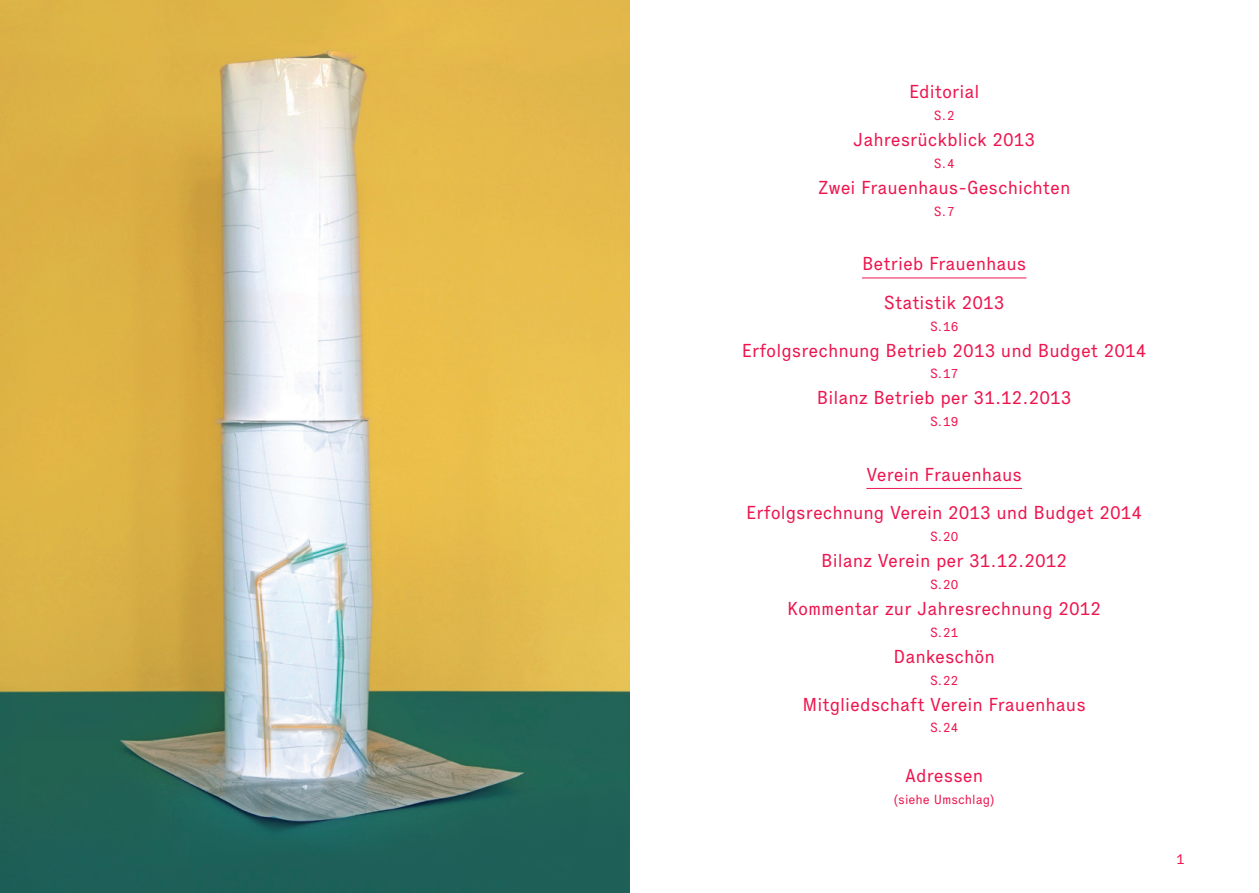
<style>
.page{position:relative;width:1259px;height:893px;background:#fff}
.page>*{position:absolute;margin:0;border:0;box-sizing:border-box;transform-origin:0 0}
._02_Lauftext_12_3_ro{font:18.45px "Executive 55 Reg";color:#ed154e}
._01_Titel_12_3_rot{font:18.45px "Executive 55 Reg";color:#ed154e}
._03_Fusszeile_9_4_ro{font:14.1px "Executive 55 Reg";color:#ed154e}
._02_Lauftext_12_3_ro-2{font:13.05px "Executive 55 Reg";color:#ed154e}
._01_Titel_12_3_rot-2{font:13.05px "Executive 55 Reg";color:#ed154e}
</style>
<div class="page">
<hr style="left:862px;top:278px;width:164px;height:1px;background:#ed154e">
<hr style="left:866px;top:488px;width:156px;height:1px;background:#ed154e">
<img style="left:0;top:0;width:629px;height:893px">
<p class="_02_Lauftext_12_3_ro" style="left:909px;top:81px;width:72px">Editorial</p>
<p class="_02_Lauftext_12_3_ro-2" style="left:934px;top:108px;width:22px">S.2</p>
<p class="_02_Lauftext_12_3_ro" style="left:853px;top:129px;width:184px">Jahresrückblick 2013</p>
<p class="_02_Lauftext_12_3_ro-2" style="left:934px;top:155px;width:22px">S.4</p>
<p class="_02_Lauftext_12_3_ro" style="left:818px;top:176px;width:254px">Zwei Frauenhaus-Geschichten</p>
<p class="_02_Lauftext_12_3_ro-2" style="left:934px;top:203px;width:22px">S.7</p>
<p class="_01_Titel_12_3_rot" style="left:862px;top:253px;width:166px">Betrieb Frauenhaus</p>
<p class="_01_Titel_12_3_rot" style="left:884px;top:291px;width:122px">Statistik 2013</p>
<p class="_01_Titel_12_3_rot-2" style="left:930px;top:318px;width:30px">S.16</p>
<p class="_01_Titel_12_3_rot" style="left:742px;top:339px;width:406px">Erfolgsrechnung Betrieb 2013 und Budget 2014</p>
<p class="_01_Titel_12_3_rot-2" style="left:930px;top:366px;width:30px">S.17</p>
<p class="_01_Titel_12_3_rot" style="left:817px;top:387px;width:256px">Bilanz Betrieb per 31.12.2013</p>
<p class="_01_Titel_12_3_rot-2" style="left:930px;top:414px;width:30px">S.19</p>
<p class="_01_Titel_12_3_rot" style="left:866px;top:463px;width:157px">Verein Frauenhaus</p>
<p class="_02_Lauftext_12_3_ro" style="left:746px;top:502px;width:397px">Erfolgsrechnung Verein 2013 und Budget 2014</p>
<p class="_02_Lauftext_12_3_ro-2" style="left:930px;top:529px;width:30px">S.20</p>
<p class="_02_Lauftext_12_3_ro" style="left:821px;top:549px;width:247px">Bilanz Verein per 31.12.2012</p>
<p class="_02_Lauftext_12_3_ro-2" style="left:930px;top:576px;width:30px">S.20</p>
<p class="_02_Lauftext_12_3_ro" style="left:787px;top:597px;width:315px">Kommentar zur Jahresrechnung 2012</p>
<p class="_02_Lauftext_12_3_ro-2" style="left:930px;top:624px;width:30px">S.21</p>
<p class="_02_Lauftext_12_3_ro" style="left:893px;top:645px;width:103px">Dankeschön</p>
<p class="_02_Lauftext_12_3_ro-2" style="left:930px;top:672px;width:30px">S.22</p>
<p class="_02_Lauftext_12_3_ro" style="left:802px;top:693px;width:285px">Mitgliedschaft Verein Frauenhaus</p>
<p class="_02_Lauftext_12_3_ro-2" style="left:930px;top:720px;width:30px">S.24</p>
<p class="_02_Lauftext_12_3_ro" style="left:905px;top:765px;width:79px">Adressen</p>
<p class="_02_Lauftext_12_3_ro-2" style="left:893px;top:792px;width:103px">(siehe Umschlag)</p>
<p class="_03_Fusszeile_9_4_ro" style="left:1176px;top:850px;width:10px">1</p>
</div>
